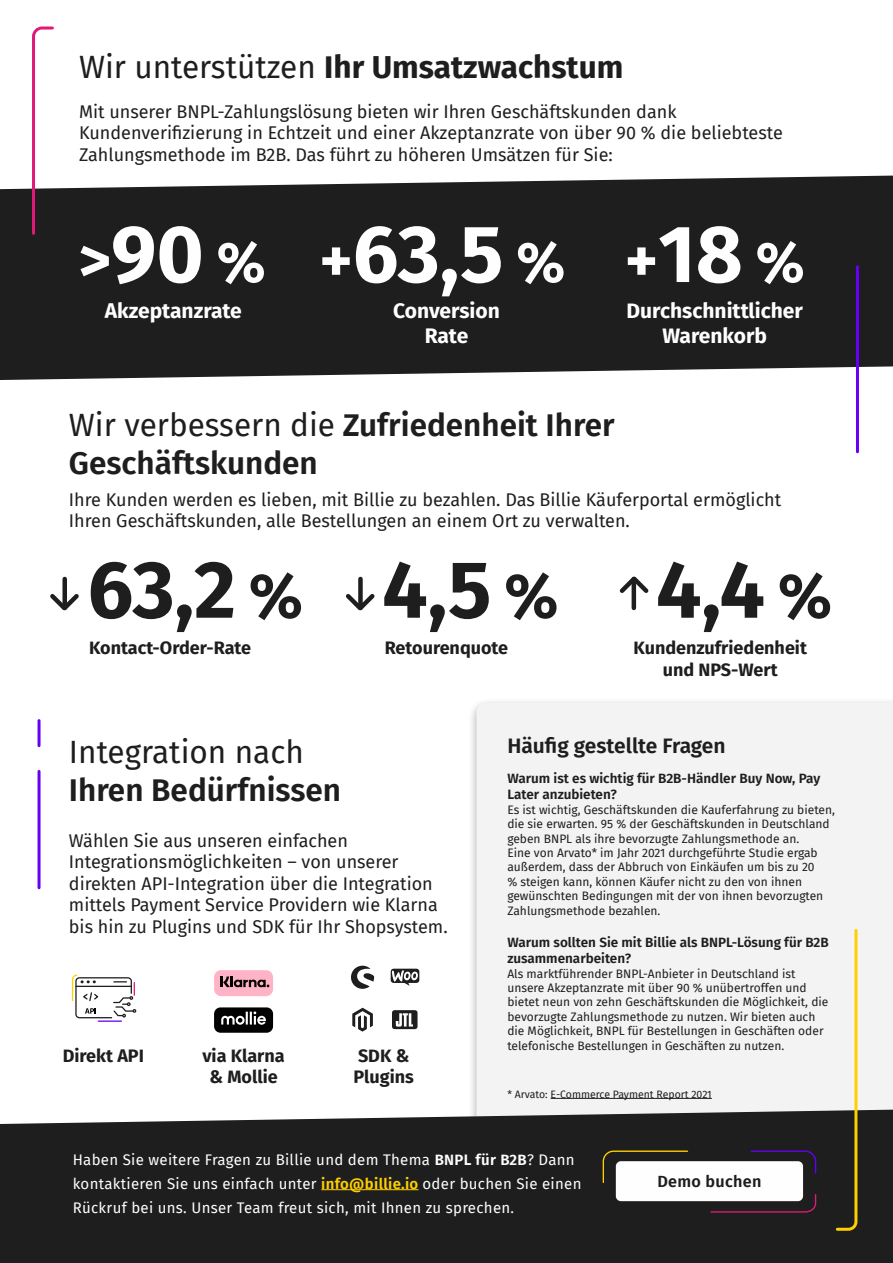
<style>
.page{position:relative;width:893px;height:1263px;background:#fff}
.page>*{position:absolute;margin:0;border:0;box-sizing:border-box;transform-origin:0 0}
.t1{font:700 81px "Fira Sans";color:#fefefe}
.t2{font:700 81px "Fira Sans";color:#1e1e1e}
.t3{font:600 31.5px/37.8px "Fira Sans";color:#1e1e1e}
.t4{font:700 31.5px "Fira Sans";color:#1e1e1e}
.t5{font:31.5px "Fira Sans";color:#1e1e1e}
.t6{font:700 21px/25.2px "Fira Sans";color:#fefefe;text-align:center}
.t7{font:600 21px "Fira Sans";color:#1e1e1e}
.t8{font:18px/21.6px "Fira Sans";color:#1e1e1e}
.t9{font:700 18px/21.6px "Fira Sans";color:#1e1e1e;text-align:center}
.t10{font:600 16.2px "Fira Sans";letter-spacing:.02em;color:#1e1e1e}
.t11{font:15px/24px "Fira Sans";letter-spacing:.02em;color:#fefefe}
.t12{font:600 13.5px/16.2px "Fira Sans";color:#1e1e1e}
.t13{font:12px/14.4px "Fira Sans";color:#1e1e1e}
.t14{font:10.5px "Fira Sans";color:#1e1e1e}
.s1{font-weight:400}
.s2{font-size:63px}
.s3{font-size:57px}
.s4{font-weight:600}
.s5{font-weight:600;color:#ffd000}
</style>
<div class="page">
<div style="left:0;top:176px;width:893px;height:204px;background:#1e1e1e"></div>
<div style="left:467px;top:698px;width:426px;height:565px;background:#000;opacity:.28"></div>
<div style="left:476px;top:702px;width:417px;height:408px;background:#f3f3f3"></div>
<div style="left:0;top:1110px;width:893px;height:153px;background:#1e1e1e"></div>
<hr style="left:551px;top:1098px;width:161px;height:1px;background:#1e1e1e">
<hr style="left:321px;top:1189px;width:98px;height:1px;background:#ffd000">
<div style="left:616px;top:1161px;width:187px;height:40px;background:#fefefe;border-radius:5px"></div>
<svg style="left:750px;top:1150px;width:67px;height:24px"></svg>
<svg style="left:602px;top:1150px;width:87px;height:34px"></svg>
<svg style="left:710px;top:1193px;width:107px;height:20px"></svg>
<hr style="left:98px;top:1020px;width:23px;height:2px;background:#6600f5">
<svg style="left:71px;top:974px;width:65px;height:45px"></svg>
<svg style="left:352px;top:1008px;width:21px;height:24px"></svg>
<svg style="left:351px;top:966px;width:23px;height:23px"></svg>
<svg style="left:392px;top:1010px;width:26px;height:19px"></svg>
<svg style="left:391px;top:969px;width:28px;height:17px"></svg>
<svg style="left:31px;top:26px;width:24px;height:210px"></svg>
<svg style="left:834px;top:927px;width:25px;height:305px"></svg>
<hr style="left:38px;top:771px;width:3px;height:117px;background:#6600f5">
<hr style="left:38px;top:721px;width:3px;height:25px;background:#6600f5">
<hr style="left:856px;top:267px;width:3px;height:185px;background:#6600f5">
<svg style="left:50px;top:594px;width:29px;height:17px"></svg>
<div style="left:62px;top:579px;width:5px;height:29px;background:#1e1e1e"></div>
<svg style="left:346px;top:594px;width:29px;height:17px"></svg>
<div style="left:358px;top:579px;width:5px;height:29px;background:#1e1e1e"></div>
<svg style="left:619px;top:576px;width:30px;height:21px"></svg>
<hr style="left:632px;top:579px;width:4px;height:29px;background:#1e1e1e">
<div style="left:214px;top:970px;width:59px;height:26px;background:#ffb3c7;border-radius:7px"></div>
<svg style="left:220px;top:976px;width:49px;height:11px"></svg>
<div style="left:214px;top:1007px;width:59px;height:26px;background:#000;border-radius:6px"></div>
<svg style="left:221px;top:1011px;width:45px;height:14px"></svg>
<h2 class="t4" style="left:79px;top:41px;width:546px"><span class="s1">Wir unterstützen</span> Ihr Umsatzwachstum</h2>
<h3 class="t8" style="left:79px;top:100px;width:705px">Mit unserer BNPL-Zahlungslösung bieten wir Ihren Geschäftskunden dank<br>Kundenverifizierung in Echtzeit und einer Akzeptanzrate von über 90 % die beliebteste<br>Zahlungsmethode im B2B. Das führt zu höheren Umsätzen für Sie:</h3>
<h1 class="t1" style="left:78px;top:186px;width:728px"><span class="s2">&gt;</span>90 <span class="s3">%</span> <span class="s2">+</span>63,5 <span class="s3">%</span> <span class="s2">+</span>18 <span class="s3">%</span></h1>
<h3 class="t6" style="left:105px;top:297px;width:139px">Akzeptanzrate</h3>
<h3 class="t6" style="left:393px;top:297px;width:108px">Conversion<br>Rate</h3>
<h3 class="t6" style="left:627px;top:297px;width:178px">Durchschnittlicher<br>Warenkorb</h3>
<h2 class="t3" style="left:69px;top:404px;width:547px"><span class="s1">Wir verbessern die</span> Zufriedenheit Ihrer<br>Geschäftskunden</h2>
<h3 class="t8" style="left:69px;top:488px;width:714px">Ihre Kunden werden es lieben, mit Billie zu bezahlen. Das Billie Käuferportal ermöglicht<br>Ihren Geschäftskunden, alle Bestellungen an einem Ort zu verwalten.</h3>
<h1 class="t2" style="left:88px;top:521px;width:746px">63,2 <span class="s2">%</span> 4,5 <span class="s2">%</span> 4,4 <span class="s2">%</span></h1>
<h3 class="t9" style="left:89px;top:636px;width:163px">Kontact-Order-Rate</h3>
<h3 class="t9" style="left:385px;top:636px;width:125px">Retourenquote</h3>
<h3 class="t9" style="left:633px;top:636px;width:175px">Kundenzufriedenheit und NPS-Wert</h3>
<h2 class="t5" style="left:69px;top:728px;width:236px">Integration nach</h2>
<h2 class="t3" style="left:69px;top:769px;width:274px">Ihren Bedürfnissen</h2>
<h3 class="t8" style="left:69px;top:829px;width:380px">Wählen Sie aus unseren einfachen Integrationsmöglichkeiten – von unserer direkten API-Integration über die Integration mittels Payment Service Providern wie Klarna bis hin zu Plugins und SDK für Ihr Shopsystem.</h3>
<h3 class="t9" style="left:63px;top:1043px;width:83px">Direkt API</h3>
<h3 class="t9" style="left:202px;top:1043px;width:84px">via Klarna &amp; Mollie</h3>
<h3 class="t9" style="left:354px;top:1043px;width:62px;text-align:left">SDK &amp;<br>Plugins</h3>
<h3 class="t7" style="left:507px;top:728px;width:220px">Häufig gestellte Fragen</h3>
<p class="t12" style="left:507px;top:770px;width:314px">Warum ist es wichtig für B2B-Händler Buy Now, Pay<br>Later anzubieten?</p>
<p class="t13" style="left:507px;top:802px;width:329px">Es ist wichtig, Geschäftskunden die Kauferfahrung zu bieten, die sie erwarten. 95 % der Geschäftskunden in Deutschland geben BNPL als ihre bevorzugte Zahlungsmethode an.<br>Eine von Arvato* im Jahr 2021 durchgeführte Studie ergab außerdem, dass der Abbruch von Einkäufen um bis zu 20<br>% steigen kann, können Käufer nicht zu den von ihnen gewünschten Bedingungen mit der von ihnen bevorzugten Zahlungsmethode bezahlen.</p>
<p class="t12" style="left:507px;top:933px;width:323px">Warum sollten Sie mit Billie als BNPL-Lösung für B2B zusammenarbeiten?</p>
<p class="t13" style="left:507px;top:966px;width:323px">Als marktführender BNPL-Anbieter in Deutschland ist unsere Akzeptanzrate mit über 90 % unübertroffen und bietet neun von zehn Geschäftskunden die Möglichkeit, die bevorzugte Zahlungsmethode zu nutzen. Wir bieten auch die Möglichkeit, BNPL für Bestellungen in Geschäften oder telefonische Bestellungen in Geschäften zu nutzen.</p>
<p class="t14" style="left:507px;top:1086px;width:206px">* Arvato: E-Commerce Payment Report 2021</p>
<p class="t11" style="left:73px;top:1147px;width:510px">Haben Sie weitere Fragen zu Billie und dem Thema <span class="s4">BNPL für B2B</span>? Dann kontaktieren Sie uns einfach unter <span class="s5">info@billie.io</span> oder buchen Sie einen<br>Rückruf bei uns. Unser Team freut sich, mit Ihnen zu sprechen.</p>
<h3 class="t10" style="left:657px;top:1168px;width:106px">Demo buchen</h3>
</div>
